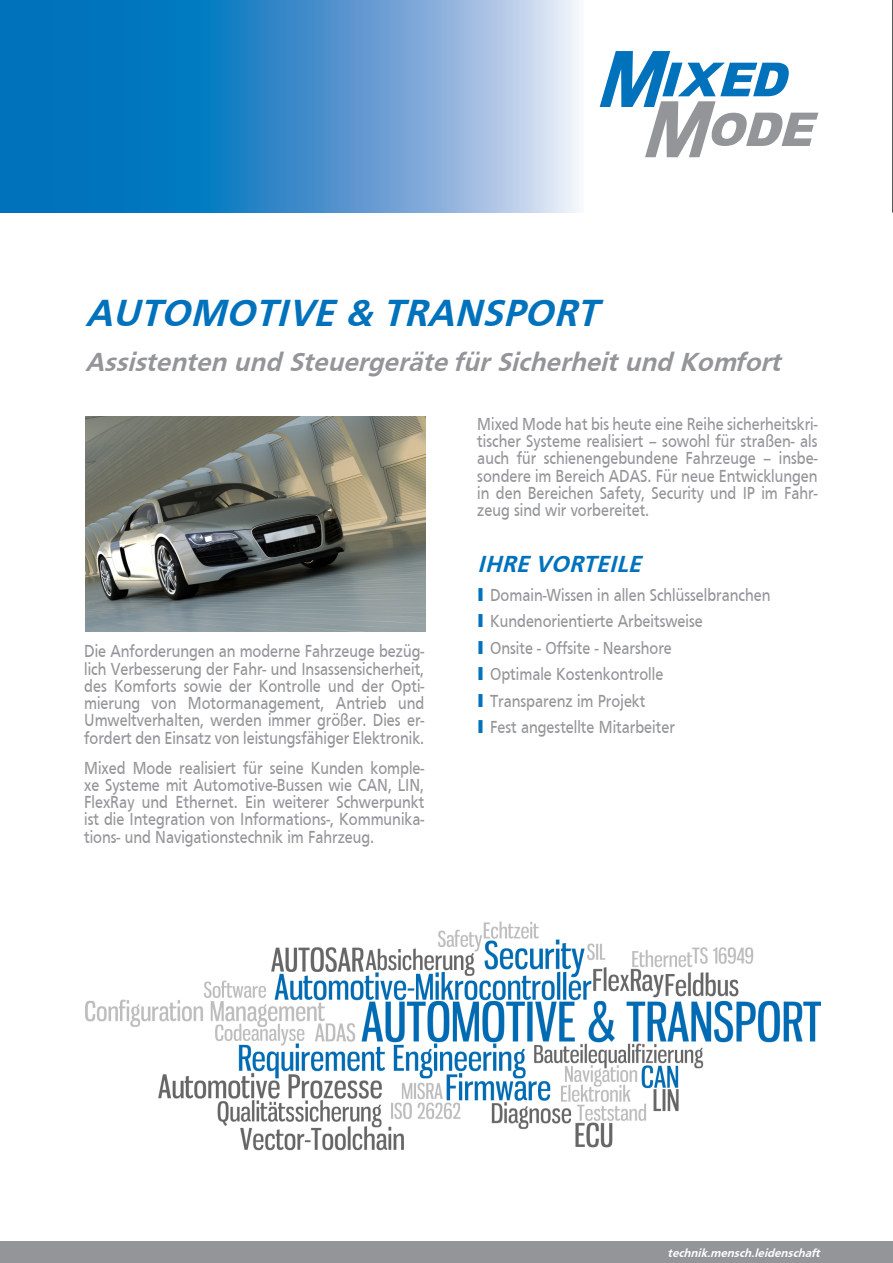
<style>
.page{position:relative;width:893px;height:1263px;background:#fff}
.page>*{position:absolute;margin:0;border:0;box-sizing:border-box;transform-origin:0 0}
.Seitenüberschriften{font:italic 700 39px "Frutiger";color:#0072bc}
.t1{font:italic 700 27px "Frutiger";color:#939598}
.Überschrift{font:italic 700 24px "Frutiger";color:#0072bc}
.Inhalt{font:18px/17.2px "Frutiger Condensed";color:#939598;text-align:justify}
.t2{font:italic 700 12px "Frutiger";color:#fff}
.s1{font-family:"Arial";font-weight:900;color:#0072bc}
</style>
<div class="page">
<div style="left:0;top:1242px;width:893px;height:21px;background:#939598"></div>
<svg style="left:0;top:0;width:579px;height:212px;background:#4a96ce"></svg>
<hr style="left:892px;top:0;width:1px;height:213px;background:#231f20">
<svg style="left:600px;top:51px;width:218px;height:106px"></svg>
<img style="left:85px;top:417px;width:340px;height:214px">
<img style="left:85px;top:921px;width:736px;height:230px">
<p class="Seitenüberschriften" style="left:85px;top:290px;width:514px">AUTOMOTIVE &amp; TRANSPORT</p>
<p class="t1" style="left:85px;top:346px;width:697px">Assistenten und Steuergeräte für Sicherheit und Komfort</p>
<p class="Inhalt" style="left:84px;top:642px;width:342px">Die Anforderungen an moderne Fahrzeuge bezüg&shy;lich Verbesserung der Fahr- und Insassensicherheit, des Komforts sowie der Kontrolle und der Opti&shy;mierung von Motormanagement, Antrieb und Umweltverhalten, werden immer größer. Dies er&shy;fordert den Einsatz von leistungsfähiger Elektronik.</p>
<p class="Inhalt" style="left:84px;top:759px;width:342px">Mixed Mode realisiert für seine Kunden komple&shy;xe Systeme mit Automotive-Bussen wie CAN, LIN, FlexRay und Ethernet. Ein weiterer Schwerpunkt ist die Integration von Informations-, Kommunika&shy;tions- und Navigationstechnik im Fahrzeug.</p>
<p class="Inhalt" style="left:477px;top:415px;width:342px">Mixed Mode hat bis heute eine Reihe sicherheitskri&shy;tischer Systeme realisiert – sowohl für straßen- als auch für schienengebundene Fahrzeuge – insbe&shy;sondere im Bereich ADAS. Für neue Entwicklungen in den Bereichen Safety, Security und IP im Fahr&shy;zeug sind wir vorbereitet.</p>
<p class="Überschrift" style="left:477px;top:550px;width:165px">IHRE VORTEILE</p>
<p class="Inhalt" style="left:477px;top:586px;width:295px"><span class="s1">I</span> Domain-Wissen in allen Schlüsselbranchen</p>
<p class="Inhalt" style="left:477px;top:612px;width:227px"><span class="s1">I</span> Kundenorientierte Arbeitsweise</p>
<p class="Inhalt" style="left:477px;top:639px;width:196px"><span class="s1">I</span> Onsite - Offsite - Nearshore</p>
<p class="Inhalt" style="left:477px;top:665px;width:187px"><span class="s1">I</span> Optimale Kostenkontrolle</p>
<p class="Inhalt" style="left:477px;top:692px;width:170px"><span class="s1">I</span> Transparenz im Projekt</p>
<p class="Inhalt" style="left:477px;top:718px;width:199px"><span class="s1">I</span> Fest angestellte Mitarbeiter</p>
<p class="t2" style="left:668px;top:1245px;width:154px">technik.mensch.leidenschaft</p>
</div>
